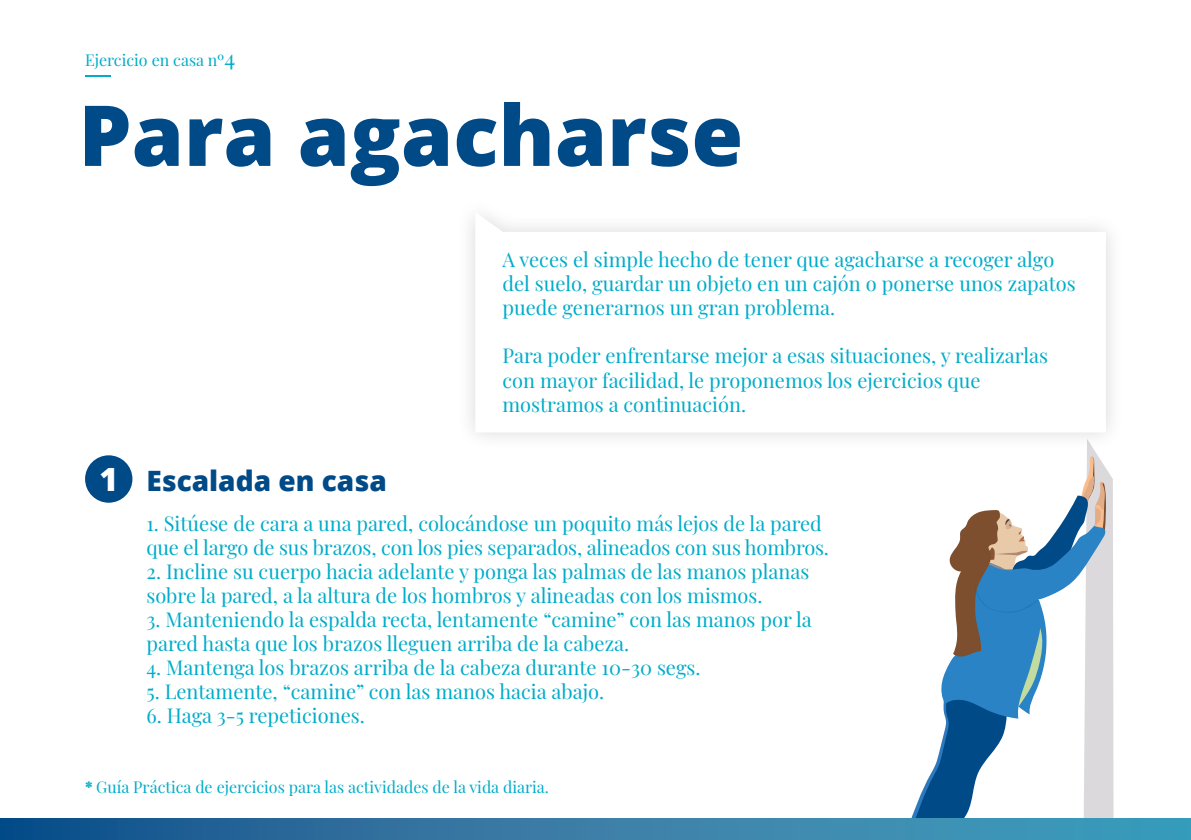
<style>
.page{position:relative;width:1191px;height:840px;background:#fff}
.page>*{position:absolute;margin:0;border:0;box-sizing:border-box;transform-origin:0 0}
.t1{font:800 84px "Open Sans";color:#004a87}
.t2{font:800 28px "Open Sans";color:#004a87}
.t3{font:20px/24px "Playfair Display";color:#00acc9}
.t4{font:16px "Playfair Display";color:#00acc9}
.s1{font-size:22px}
.s2{font-size:32px;color:#fff}
</style>
<div class="page">
<svg style="left:85px;top:76px;width:26px;height:1px"></svg>
<svg style="left:0;top:818px;width:1191px;height:21px;background:#2f75a1"></svg>
<div style="left:85px;top:455px;width:47px;height:47px;background:#004a87;border-radius:50%"></div>
<div style="left:456px;top:196px;width:668px;height:255px;background:#000;opacity:.15"></div>
<svg style="left:475px;top:212px;width:631px;height:220px"></svg>
<svg style="left:907px;top:438px;width:206px;height:401px"></svg>
<p class="t4" style="left:85px;top:48px;width:152px">Ejercicio en casa nº<span class="s1">4</span></p>
<h1 class="t1" style="left:78px;top:71px;width:666px">Para agacharse</h1>
<p class="t3" style="left:502px;top:246px;width:575px">A veces el simple hecho de tener que agacharse a recoger algo del suelo, guardar un objeto en un cajón o ponerse unos zapatos puede generarnos un gran problema.</p>
<p class="t3" style="left:502px;top:342px;width:547px">Para poder enfrentarse mejor a esas situaciones, y realizarlas con mayor facilidad, le proponemos los ejercicios que mostramos a continuación.</p>
<h2 class="t2" style="left:99px;top:459px;width:289px"><span class="s2">1</span> Escalada en casa</h2>
<p class="t3" style="left:146px;top:509px;width:684px">1. Sitúese de cara a una pared, colocándose un poquito más lejos de la pared que el largo de sus brazos, con los pies separados, alineados con sus hombros.</p>
<p class="t3" style="left:146px;top:557px;width:664px">2. Incline su cuerpo hacia adelante y ponga las palmas de las manos planas sobre la pared, a la altura de los hombros y alineadas con los mismos.</p>
<p class="t3" style="left:146px;top:605px;width:667px">3. Manteniendo la espalda recta, lentamente “camine” con las manos por la pared hasta que los brazos lleguen arriba de la cabeza.</p>
<p class="t3" style="left:146px;top:653px;width:555px">4. Mantenga los brazos arriba de la cabeza durante 10-30 segs.</p>
<p class="t3" style="left:146px;top:677px;width:459px">5. Lentamente, “camine” con las manos hacia abajo.</p>
<p class="t3" style="left:146px;top:701px;width:220px">6. Haga 3-5 repeticiones.</p>
<p class="t4" style="left:85px;top:774px;width:465px">* Guía Práctica de ejercicios para las actividades de la vida diaria.</p>
</div>
